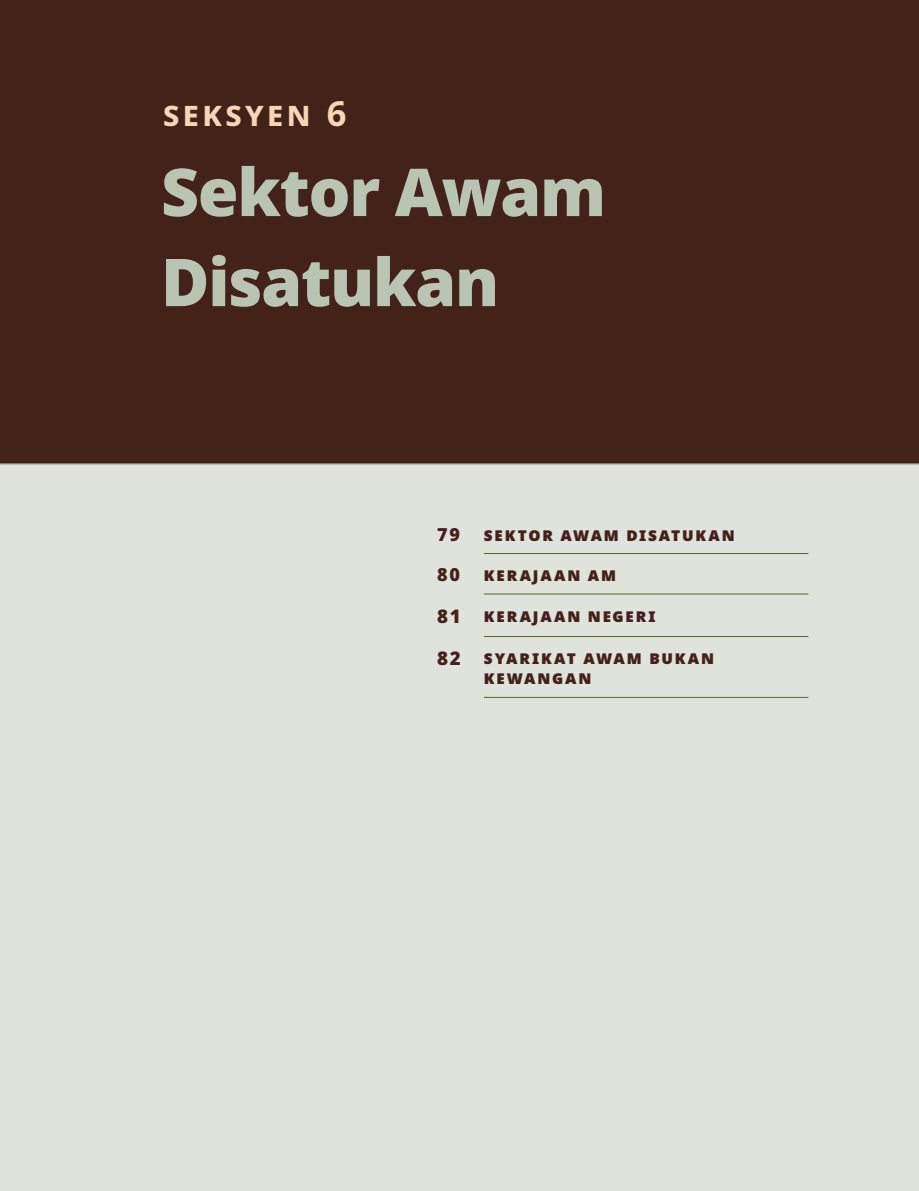
<style>
.page{position:relative;width:919px;height:1191px;background:#fff}
.page>*{position:absolute;margin:0;border:0;box-sizing:border-box;transform-origin:0 0}
.t1{font:900 66px/90px "Noto Sans";letter-spacing:-.02em;color:#bac4b3}
.t2{font:700 34.5px "Noto Sans";letter-spacing:.1em;color:#f7d5b6}
.t3{font:900 18px/19.5px "Noto Sans";letter-spacing:.1em;color:#43221a}
.s1{font-size:18.75px}
</style>
<div class="page">
<div style="left:0;top:0;width:918px;height:464px;background:#43221a"></div>
<div style="left:0;top:463px;width:918px;height:728px;background:#e0e3dc"></div>
<hr style="left:484px;top:553px;width:324px;height:1px;background:#556524">
<hr style="left:484px;top:594px;width:324px;height:1px;background:#556524">
<hr style="left:484px;top:636px;width:324px;height:1px;background:#556524">
<hr style="left:484px;top:697px;width:324px;height:1px;background:#556524">
<p class="t2" style="left:163px;top:89px;width:185px">SEKSYEN 6</p>
<p class="t1" style="left:161px;top:147px;width:446px">Sektor Awam<br>Disatukan</p>
<p class="t3" style="left:437px;top:524px;width:24px">79</p>
<p class="t3" style="left:484px;top:524px;width:252px">sektor awam disatukan</p>
<p class="t3" style="left:437px;top:565px;width:24px">80</p>
<p class="t3" style="left:484px;top:565px;width:134px">kerajaan am</p>
<p class="t3" style="left:437px;top:605px;width:220px"><span class="s1">81</span> kerajaan negeri</p>
<p class="t3" style="left:484px;top:648px;width:232px;text-indent:-47px"><span class="s1">82</span> syarikat awam bukan kewangan</p>
</div>
